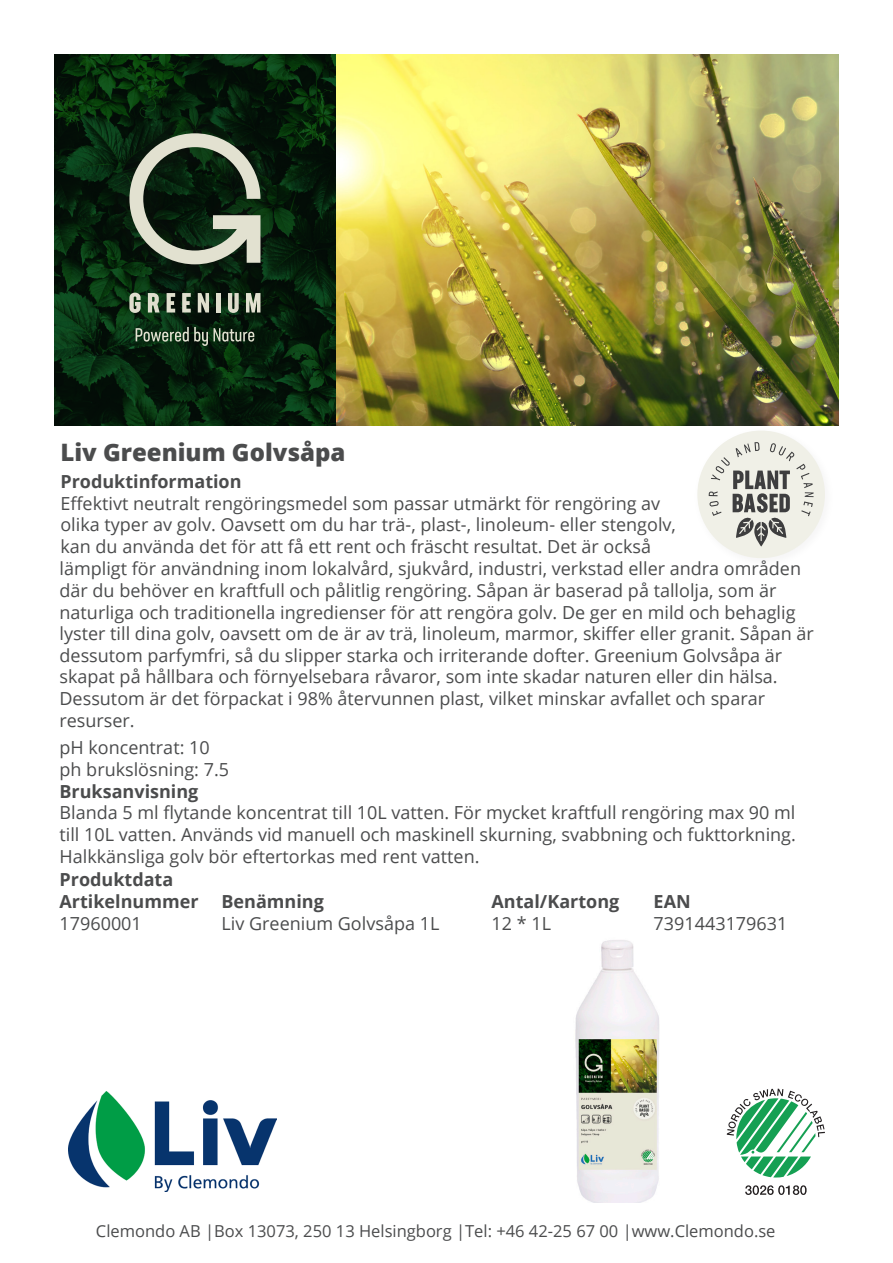
<style>
.page{position:relative;width:893px;height:1263px;background:#fff}
.page>*{position:absolute;margin:0;border:0;box-sizing:border-box;transform-origin:0 0}
.t1{font:800 24px "Open Sans";color:#4b4c4d}
.t2{font:18px/21.6px "Open Sans";color:#4b4c4d}
.t3{font:700 18px "Open Sans";color:#4b4c4d}
.t4{font:16.5px "Open Sans";color:#4b4c4d}
</style>
<div class="page">
<img style="left:336px;top:54px;width:503px;height:371px">
<svg style="left:54px;top:54px;width:282px;height:371px;background:#05230c"></svg>
<div style="left:97px;top:262px;width:76px;height:82px;background:#231f20;opacity:.25"></div>
<div style="left:115px;top:262px;width:76px;height:82px;background:#231f20;opacity:.25"></div>
<div style="left:134px;top:262px;width:72px;height:82px;background:#231f20;opacity:.25"></div>
<div style="left:150px;top:262px;width:72px;height:82px;background:#231f20;opacity:.25"></div>
<div style="left:165px;top:262px;width:76px;height:81px;background:#231f20;opacity:.25"></div>
<div style="left:184px;top:264px;width:69px;height:78px;background:#231f20;opacity:.25"></div>
<div style="left:195px;top:262px;width:76px;height:82px;background:#231f20;opacity:.25"></div>
<div style="left:213px;top:262px;width:80px;height:82px;background:#231f20;opacity:.25"></div>
<svg style="left:246px;top:297px;width:14px;height:15px"></svg>
<div style="left:97px;top:101px;width:197px;height:196px;background:#231f20;opacity:.25"></div>
<svg style="left:129px;top:133px;width:131px;height:131px;background:#4f5e4d"></svg>
<svg style="left:136px;top:327px;width:118px;height:19px;background:#3b523c"></svg>
<div style="left:697px;top:431px;width:128px;height:127px;background:#f0f0e7;border-radius:50%"></div>
<svg style="left:709px;top:442px;width:105px;height:104px"></svg>
<svg style="left:745px;top:1185px;width:62px;height:10px"></svg>
<svg style="left:727px;top:1089px;width:98px;height:88px"></svg>
<img style="left:575px;top:940px;width:84px;height:263px">
<img style="left:68px;top:1092px;width:208px;height:99px">
<p class="t1" style="left:60px;top:434px;width:287px">Liv Greenium Golvsåpa</p>
<p class="t3" style="left:60px;top:469px;width:183px">Produktinformation</p>
<p class="t2" style="left:60px;top:492px;width:617px">Effektivt neutralt rengöringsmedel som passar utmärkt för rengöring av olika typer av golv. Oavsett om du har trä-, plast-, linoleum- eller stengolv, kan du använda det för att få ett rent och fräscht resultat. Det är också</p>
<p class="t2" style="left:60px;top:558px;width:756px">lämpligt för användning inom lokalvård, sjukvård, industri, verkstad eller andra områden där du behöver en kraftfull och pålitlig rengöring. Såpan är baserad på tallolja, som är naturliga och traditionella ingredienser för att rengöra golv. De ger en mild och behaglig lyster till dina golv, oavsett om de är av trä, linoleum, marmor, skiffer eller granit. Såpan är dessutom parfymfri, så du slipper starka och irriterande dofter. Greenium Golvsåpa är skapat på hållbara och förnyelsebara råvaror, som inte skadar naturen eller din hälsa.<br>Dessutom är det förpackat i 98% återvunnen plast, vilket minskar avfallet och sparar resurser.</p>
<p class="t2" style="left:60px;top:736px;width:171px">pH koncentrat: 10 ph brukslösning: 7.5</p>
<p class="t3" style="left:60px;top:779px;width:140px">Bruksanvisning</p>
<p class="t2" style="left:60px;top:802px;width:737px">Blanda 5 ml flytande koncentrat till 10L vatten. För mycket kraftfull rengöring max 90 ml</p>
<p class="t2" style="left:60px;top:823px;width:738px">till 10L vatten. Används vid manuell och maskinell skurning, svabbning och fukttorkning.</p>
<p class="t2" style="left:60px;top:845px;width:422px">Halkkänsliga golv bör eftertorkas med rent vatten.</p>
<p class="t3" style="left:60px;top:867px;width:115px">Produktdata</p>
<p class="t3" style="left:60px;top:889px;width:140px">Artikelnummer</p>
<p class="t3" style="left:222px;top:889px;width:104px">Benämning</p>
<p class="t3" style="left:492px;top:889px;width:129px">Antal/Kartong</p>
<p class="t3" style="left:654px;top:889px;width:39px">EAN</p>
<p class="t2" style="left:60px;top:912px;width:84px">17960001</p>
<p class="t2" style="left:222px;top:912px;width:219px">Liv Greenium Golvsåpa 1L</p>
<p class="t2" style="left:492px;top:912px;width:61px">12 * 1L</p>
<p class="t2" style="left:654px;top:912px;width:135px">7391443179631</p>
<p class="t4" style="left:96px;top:1220px;width:681px">Clemondo AB |Box 13073, 250 13 Helsingborg |Tel: +46 42-25 67 00 |www.Clemondo.se</p>
</div>
